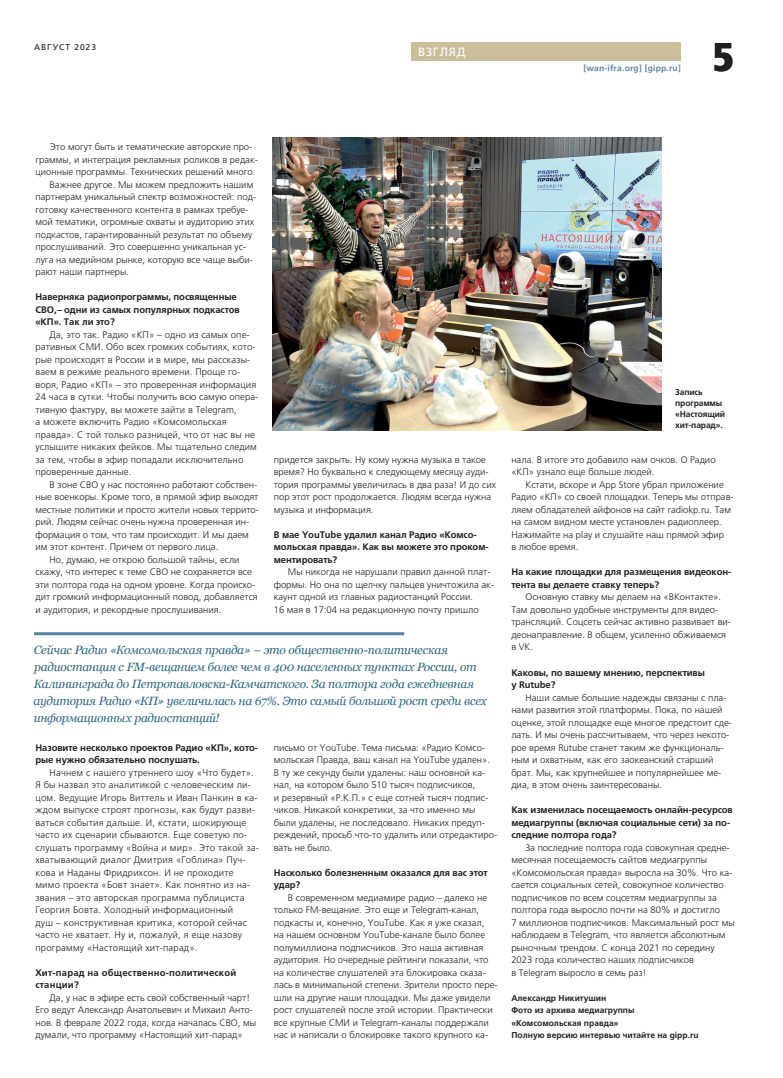
<style>
.page{position:relative;width:783px;height:1078px;background:#fff}
.page>*{position:absolute;margin:0;border:0;box-sizing:border-box;transform-origin:0 0}
.t1{font:900 condensed 40px "Frutiger LT Com";color:#231f20}
.quote_long{font:italic 12px/17px "Georgia";letter-spacing:-.02em;color:#2a6783}
.header_section{font:12px "Frutiger LTCYR";letter-spacing:.05em;color:#fff}
.текст{font:300 9.5px/12.5px "Frutiger LTCYR";color:#231f20}
.текст-2{font:300 9.5px/12.5px "Frutiger LTCYR";letter-spacing:.02em;color:#231f20}
.вопрос{font:700 9.5px/12.5px "Frutiger LTCYR";letter-spacing:-.01em;color:#231f20}
.вопрос-2{font:700 9.5px/12.5px "Frutiger LTCYR";letter-spacing:.02em;color:#231f20}
.матриал_подготовил{font:700 8.5px/12.5px "Frutiger LTCYR";color:#231f20}
.подпись_фото{font:700 8.5px/11px "Frutiger LTCYR";letter-spacing:-.015em;color:#231f20}
.t2{font:700 8.5px "Frutiger LTCYR";letter-spacing:.025em;color:#5c859d}
.t3{font:8.5px "Frutiger LTCYR";letter-spacing:.11em;color:#231f20}
</style>
<div class="page">
<div style="left:411px;top:43px;width:269px;height:18px;background:#cbbe9b"></div>
<hr style="left:34px;top:632px;width:370px;height:3px;background:#5386a6">
<img style="left:272px;top:137px;width:389px;height:293px">
<p class="t3" style="left:34px;top:42px;width:63px">АВГУСТ 2023</p>
<p class="header_section" style="left:418px;top:45px;width:49px">ВЗГЛЯД</p>
<p class="t2" style="left:583px;top:63px;width:99px">[wan-ifra.org] [gipp.ru]</p>
<h1 class="t1" style="left:713px;top:33px;width:22px">5</h1>
<p class="текст" style="left:35px;top:140px;width:224px;text-indent:14px">Это могут быть и тематические авторские про&shy;граммы, и интеграция рекламных роликов в редак&shy;ционные программы. Технических решений много.</p>
<p class="текст" style="left:35px;top:178px;width:222px;text-indent:14px">Важнее другое. Мы можем предложить нашим партнерам уникальный спектр возможностей: под&shy;готовку качественного контента в рамках требуе&shy;мой тематики, огромные охваты и аудиторию этих подкастов, гарантированный результат по объему прослушиваний. Это совершенно уникальная ус&shy;луга на медийном рынке, которую все чаще выби&shy;рают наши партнеры.</p>
<p class="вопрос" style="left:35px;top:290px;width:206px">Наверняка радиопрограммы, посвященные<br>СВО,– одни из самых популярных подкастов «КП». Так ли это?</p>
<p class="текст" style="left:35px;top:328px;width:224px;text-indent:14px">Да, это так. Радио «КП» – одно из самых опе&shy;ративных СМИ. Обо всех громких событиях, кото&shy;рые происходят в России и в мире, мы рассказы&shy;ваем в режиме реального времени. Проще го&shy;воря, Радио «КП» – это проверенная информация 24 часа в сутки. Чтобы получить всю самую опера&shy;тивную фактуру, вы можете зайти в Telegram,<br>а можете включить Радио «Комсомольская правда». С той только разницей, что от нас вы не услышите никаких фейков. Мы тщательно следим за тем, чтобы в эфир попадали исключительно проверенные данные.</p>
<p class="текст" style="left:35px;top:478px;width:225px;text-indent:14px">В зоне СВО у нас постоянно работают собствен&shy;ные военкоры. Кроме того, в прямой эфир выходят местные политики и просто жители новых террито&shy;рий. Людям сейчас очень нужна проверенная ин&shy;формация о том, что там происходит. И мы даем им этот контент. Причем от первого лица.</p>
<p class="текст" style="left:35px;top:553px;width:224px;text-indent:14px">Но, думаю, не открою большой тайны, если скажу, что интерес к теме СВО не сохраняется все эти полтора года на одном уровне. Когда происхо&shy;дит громкий информационный повод, добавляется и аудитория, и рекордные прослушивания.</p>
<p class="текст" style="left:274px;top:453px;width:224px">придется закрыть. Ну кому нужна музыка в такое время? Но буквально к следующему месяцу ауди&shy;тория программы увеличилась в два раза! И до сих пор этот рост продолжается. Людям всегда нужна музыка и информация.</p>
<p class="вопрос" style="left:274px;top:528px;width:216px">В мае YouTube удалил канал Радио «Комсо&shy;мольская правда». Как вы можете это проком&shy;ментировать?</p>
<p class="текст" style="left:274px;top:565px;width:222px;text-indent:14px">Мы никогда не нарушали правил данной плат&shy;формы. Но она по щелчку пальцев уничтожила ак&shy;каунт одной из главных радиостанций России.<br>16 мая в 17:04 на редакционную почту пришло</p>
<p class="quote_long" style="left:34px;top:641px;width:455px">Сейчас Радио «Комсомольская правда» – это общественно-политическая радиостанция с FM-вещанием более чем в 400 населенных пунктах России, от Калининграда до Петропавловска-Камчатского. За полтора года ежедневная аудитория Радио «КП» увеличилась на 67%. Это самый большой рост среди всех информационных радиостанций!</p>
<p class="вопрос" style="left:35px;top:740px;width:224px">Назовите несколько проектов Радио «КП», кото&shy;рые нужно обязательно послушать.</p>
<p class="текст-2" style="left:35px;top:765px;width:225px;text-indent:14px">Начнем с нашего утреннего шоу «Что будет».<br>Я бы назвал это аналитикой с человеческим ли&shy;цом. Ведущие Игорь Виттель и Иван Панкин в ка&shy;ждом выпуске строят прогнозы, как будут разви&shy;ваться события дальше. И, кстати, шокирующе часто их сценарии сбываются. Еще советую по&shy;слушать программу «Война и мир». Это такой за&shy;хватывающий диалог Дмитрия «Гоблина» Пуч&shy;кова и Наданы Фридрихсон. И не проходите мимо проекта «Бовт знает». Как понятно из на&shy;звания – это авторская программа публициста Георгия Бовта. Холодный информационный<br>душ – конструктивная критика, которой сейчас часто не хватает. Ну и, пожалуй, я еще назову программу «Настоящий хит-парад».</p>
<p class="вопрос-2" style="left:35px;top:965px;width:202px">Хит-парад на общественно-политической станции?</p>
<p class="текст" style="left:35px;top:990px;width:222px;text-indent:14px">Да, у нас в эфире есть свой собственный чарт!<br>Его ведут Александр Анатольевич и Михаил Анто&shy;нов. В феврале 2022 года, когда началась СВО, мы думали, что программу «Настоящий хит-парад»</p>
<p class="текст" style="left:274px;top:740px;width:225px">письмо от YouTube. Тема письма: «Радио Комсо&shy;мольская Правда, ваш канал на YouTube удален».<br>В ту же секунду были удалены: наш основной ка&shy;нал, на котором было 510 тысяч подписчиков,<br>и резервный «Р.К.П.» с еще сотней тысяч подпис&shy;чиков. Никакой конкретики, за что именно мы были удалены, не последовало. Никаких предуп&shy;реждений, просьб что-то удалить или отредактиро&shy;вать не было.</p>
<p class="вопрос" style="left:274px;top:865px;width:215px">Насколько болезненным оказался для вас этот удар?</p>
<p class="текст" style="left:274px;top:890px;width:225px;text-indent:14px">В современном медиамире радио – далеко не только FM-вещание. Это еще и Telegram-канал, подкасты и, конечно, YouTube. Как я уже сказал,<br>на нашем основном YouTube-канале было более полумиллиона подписчиков. Это наша активная аудитория. Но очередные рейтинги показали, что на количестве слушателей эта блокировка сказа&shy;лась в минимальной степени. Зрители просто пере&shy;шли на другие наши площадки. Мы даже увидели рост слушателей после этой истории. Практически все крупные СМИ и Telegram-каналы поддержали нас и написали о блокировке такого крупного ка-</p>
<p class="подпись_фото" style="left:675px;top:387px;width:51px">Запись программы «Настоящий хит-парад».</p>
<p class="текст" style="left:511px;top:453px;width:206px">нала. В итоге это добавило нам очков. О Радио «КП» узнало еще больше людей.</p>
<p class="текст" style="left:511px;top:478px;width:224px;text-indent:14px">Кстати, вскоре и App Store убрал приложение Радио «КП» со своей площадки. Теперь мы отправ&shy;ляем обладателей айфонов на сайт radiokp.ru. Там на самом видном месте установлен радиоплеер.<br>Нажимайте на play и слушайте наш прямой эфир<br>в любое время.</p>
<p class="вопрос" style="left:511px;top:565px;width:221px">На какие площадки для размещения видеокон&shy;тента вы делаете ставку теперь?</p>
<p class="текст" style="left:511px;top:590px;width:221px;text-indent:14px">Основную ставку мы делаем на «ВКонтакте».<br>Там довольно удобные инструменты для видео&shy;трансляций. Соцсеть сейчас активно развивает ви&shy;деонаправление. В общем, усиленно обживаемся в VK.</p>
<p class="вопрос" style="left:511px;top:665px;width:195px">Каковы, по вашему мнению, перспективы у Rutube?</p>
<p class="текст" style="left:511px;top:690px;width:222px;text-indent:14px">Наши самые большие надежды связаны с пла&shy;нами развития этой платформы. Пока, по нашей оценке, этой площадке еще многое предстоит сде&shy;лать. И мы очень рассчитываем, что через некото&shy;рое время Rutube станет таким же функциональ&shy;ным и охватным, как его заокеанский старший брат. Мы, как крупнейшее и популярнейшее ме&shy;диа, в этом очень заинтересованы.</p>
<p class="вопрос" style="left:511px;top:803px;width:223px">Как изменилась посещаемость онлайн-ресурсов медиагруппы (включая социальные сети) за по&shy;следние полтора года?</p>
<p class="текст" style="left:511px;top:840px;width:225px;text-indent:14px">За последние полтора года совокупная средне&shy;месячная посещаемость сайтов медиагруппы «Комсомольская правда» выросла на 30%. Что ка&shy;сается социальных сетей, совокупное количество подписчиков по всем соцсетям медиагруппы за полтора года выросло почти на 80% и достигло<br>7 миллионов подписчиков. Максимальный рост мы наблюдаем в Telegram, что является абсолютным рыночным трендом. С конца 2021 по середину 2023 года количество наших подписчиков<br>в Telegram выросло в семь раз!</p>
<p class="матриал_подготовил" style="left:511px;top:991px;width:189px">Александр Никитушин<br>Фото из архива медиагруппы «Комсомольская правда»<br>Полную версию интервью читайте на gipp.ru</p>
</div>
